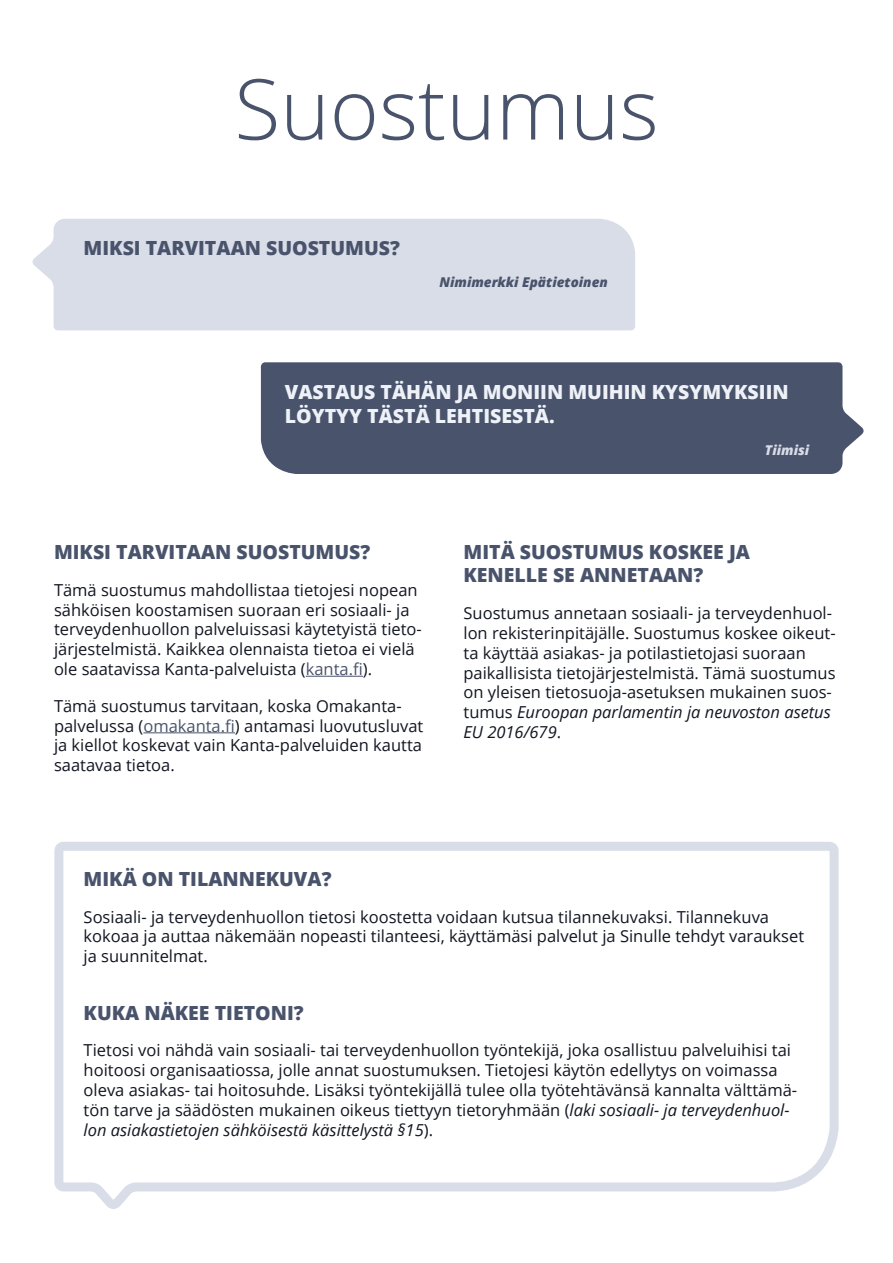
<style>
.page{position:relative;width:893px;height:1263px;background:#fff}
.page>*{position:absolute;margin:0;border:0;box-sizing:border-box;transform-origin:0 0}
.t1{font:300 84px "Open Sans";color:#49536b}
.t2{font:800 19.5px/23.4px "Open Sans";color:#49536b}
.t3{font:800 19.5px/24px "Open Sans";color:#eef2f8}
.t4{font:16.5px/19.8px "Open Sans";color:#121621}
.t5{font:italic 800 13.5px "Open Sans";color:#49536b}
.t6{font:italic 800 13.5px "Open Sans";color:#d8dde8}
.s1{color:#49536b}
.s2{font-style:italic}
</style>
<div class="page">
<div style="left:33px;top:219px;width:602px;height:111px;background:#d8dde8"></div>
<div style="left:261px;top:362px;width:602px;height:112px;background:#49536b"></div>
<svg style="left:54px;top:842px;width:785px;height:367px"></svg>
<hr style="left:306px;top:676px;width:57px;height:1px;background:#49536b">
<hr style="left:143px;top:732px;width:92px;height:1px;background:#49536b">
<h1 class="t1" style="left:234px;top:61px;width:426px">Suostumus</h1>
<p class="t2" style="left:84px;top:238px;width:318px">MIKSI TARVITAAN SUOSTUMUS?</p>
<p class="t5" style="left:439px;top:277px;width:170px">Nimimerkki Epätietoinen</p>
<p class="t3" style="left:285px;top:381px;width:505px">VASTAUS TÄHÄN JA MONIIN MUIHIN KYSYMYKSIIN<br>LÖYTYY TÄSTÄ LEHTISESTÄ.</p>
<p class="t6" style="left:765px;top:444px;width:46px">Tiimisi</p>
<p class="t2" style="left:54px;top:542px;width:318px">MIKSI TARVITAAN SUOSTUMUS?</p>
<p class="t4" style="left:54px;top:582px;width:369px">Tämä suostumus mahdollistaa tietojesi nopean sähköisen koostamisen suoraan eri sosiaali- ja terveydenhuollon palveluissasi käytetyistä tieto&shy;järjestelmistä. Kaikkea olennaista tietoa ei vielä ole saatavissa Kanta-palveluista (<span class="s1">kanta.fi</span>).</p>
<p class="t4" style="left:54px;top:698px;width:371px">Tämä suostumus tarvitaan, koska Omakanta&shy;palvelussa (<span class="s1">omakanta.fi</span>) antamasi luovutusluvat ja kiellot koskevat vain Kanta-palveluiden kautta saatavaa tietoa.</p>
<p class="t2" style="left:463px;top:542px;width:288px">MITÄ SUOSTUMUS KOSKEE JA<br>KENELLE SE ANNETAAN?</p>
<p class="t4" style="left:463px;top:605px;width:374px">Suostumus annetaan sosiaali- ja terveydenhuol&shy;lon rekisterinpitäjälle. Suostumus koskee oikeut&shy;ta käyttää asiakas- ja potilastietojasi suoraan paikallisista tietojärjestelmistä. Tämä suostumus on yleisen tietosuoja-asetuksen mukainen suos&shy;tumus <span class="s2">Euroopan parlamentin ja neuvoston asetus EU 2016/679</span>.</p>
<p class="t2" style="left:84px;top:869px;width:249px">MIKÄ ON TILANNEKUVA?</p>
<p class="t4" style="left:84px;top:908px;width:722px">Sosiaali- ja terveydenhuollon tietosi koostetta voidaan kutsua tilannekuvaksi. Tilannekuva kokoaa ja auttaa näkemään nopeasti tilanteesi, käyttämäsi palvelut ja Sinulle tehdyt varaukset ja suunnitelmat.</p>
<p class="t2" style="left:84px;top:1003px;width:222px">KUKA NÄKEE TIETONI?</p>
<p class="t4" style="left:84px;top:1042px;width:715px">Tietosi voi nähdä vain sosiaali- tai terveydenhuollon työntekijä, joka osallistuu palveluihisi tai hoitoosi organisaatiossa, jolle annat suostumuksen. Tietojesi käytön edellytys on voimassa oleva asiakas- tai hoitosuhde. Lisäksi työntekijällä tulee olla työtehtävänsä kannalta välttämä&shy;tön tarve ja säädösten mukainen oikeus tiettyyn tietoryhmään (<span class="s2">laki sosiaali- ja terveydenhuol&shy;lon asiakastietojen sähköisestä käsittelystä §15</span>).</p>
</div>
